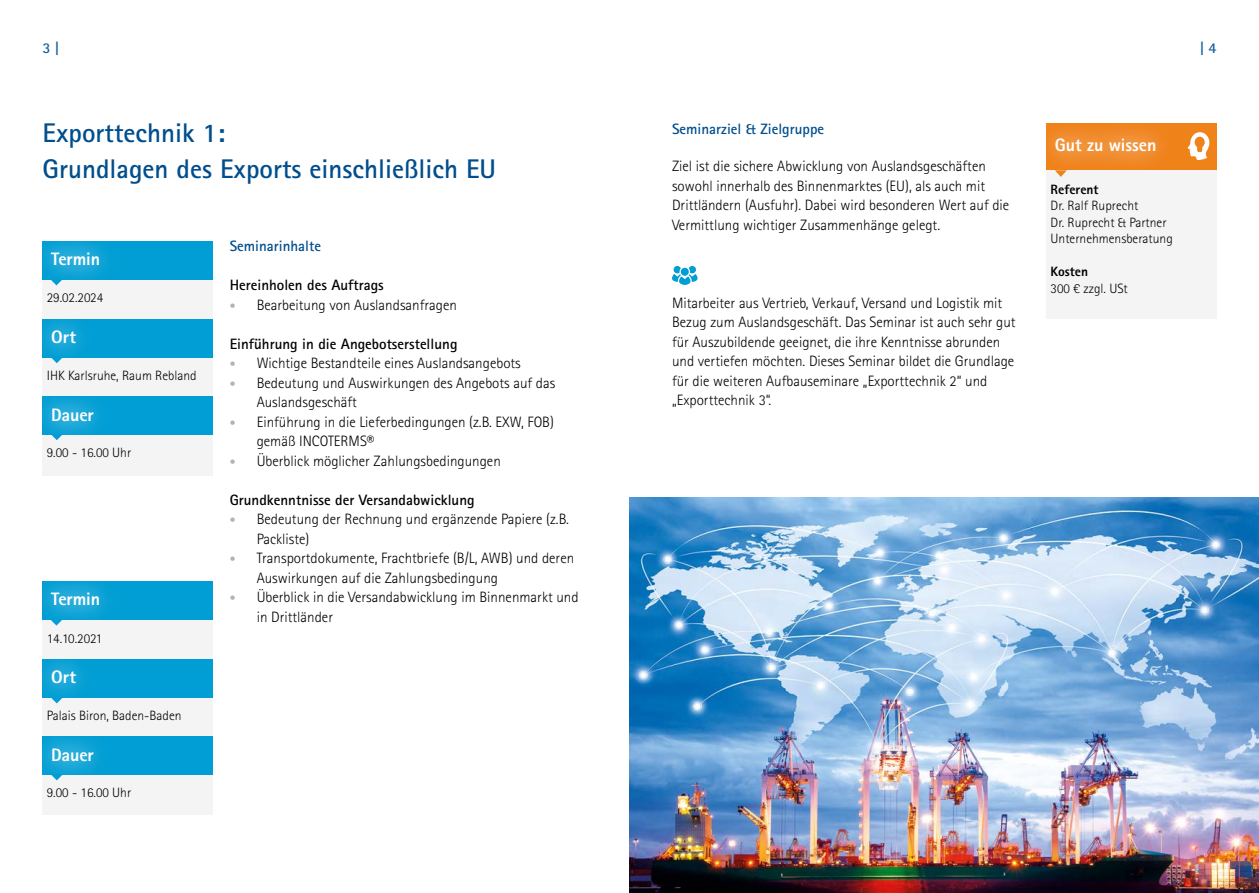
<style>
.page{position:relative;width:1259px;height:893px;background:#fff}
.page>*{position:absolute;margin:0;border:0;box-sizing:border-box;transform-origin:0 0}
.t1{font:700 27px/36px "Rotis Sans Serif Std";color:#004e8d}
.t2{font:800 18px "Rotis Sans Serif Std";letter-spacing:-.005em;color:#fff}
.t3{font:300 15px/19.5px "Rotis Sans Serif Std";color:#000}
.t4{font:700 15px "Rotis Sans Serif Std";color:#000}
.t5{font:700 15px "Rotis Sans Serif Std";color:#004e8d}
.t6{font:700 15px "Rotis Sans Serif Std";color:#1b609c}
.t7{font:300 13.5px/16.5px "Rotis Sans Serif Std";color:#000}
.t8{font:800 13.5px "Rotis Sans Serif Std";color:#000}
.s1{font-size:12px;color:#b3b2b2}
</style>
<div class="page">
<svg style="left:672px;top:266px;width:25px;height:19px"></svg>
<div style="left:681px;top:268px;width:8px;height:8px;background:#009ed4;border-radius:50%"></div>
<div style="left:1046px;top:168px;width:170px;height:151px;background:#f4f4f4"></div>
<div style="left:43px;top:618px;width:170px;height:43px;background:#f4f4f4"></div>
<div style="left:43px;top:696px;width:170px;height:43px;background:#f4f4f4"></div>
<div style="left:43px;top:773px;width:170px;height:42px;background:#f4f4f4"></div>
<div style="left:43px;top:278px;width:170px;height:42px;background:#f4f4f4"></div>
<div style="left:43px;top:355px;width:170px;height:43px;background:#f4f4f4"></div>
<div style="left:43px;top:433px;width:170px;height:42px;background:#f4f4f4"></div>
<img style="left:629px;top:497px;width:630px;height:396px">
<div style="left:1046px;top:123px;width:170px;height:47px;background:#f0821a"></div>
<div style="left:1029px;top:113px;width:152px;height:66px;background:#fff"></div>
<div style="left:1037px;top:120px;width:137px;height:50px;background:#fff;opacity:.75"></div>
<svg style="left:1054px;top:170px;width:13px;height:7px"></svg>
<svg style="left:1187px;top:132px;width:22px;height:28px"></svg>
<div style="left:43px;top:241px;width:170px;height:38px;background:#009ed4"></div>
<div style="left:27px;top:227px;width:98px;height:66px;background:#fff"></div>
<div style="left:35px;top:234px;width:83px;height:50px;background:#fff;opacity:.75"></div>
<svg style="left:50px;top:279px;width:12px;height:6px"></svg>
<div style="left:43px;top:319px;width:170px;height:38px;background:#009ed4"></div>
<div style="left:26px;top:305px;width:75px;height:65px;background:#fff;opacity:.35"></div>
<div style="left:33px;top:312px;width:61px;height:50px;background:#fff;opacity:.75"></div>
<svg style="left:51px;top:357px;width:12px;height:6px"></svg>
<div style="left:43px;top:396px;width:170px;height:38px;background:#009ed4"></div>
<div style="left:25px;top:383px;width:93px;height:66px;background:#fff;opacity:.35"></div>
<div style="left:33px;top:390px;width:78px;height:50px;background:#fff;opacity:.75"></div>
<svg style="left:51px;top:434px;width:12px;height:6px"></svg>
<div style="left:43px;top:581px;width:170px;height:39px;background:#009ed4"></div>
<div style="left:27px;top:567px;width:98px;height:66px;background:#fff"></div>
<div style="left:35px;top:574px;width:83px;height:50px;background:#fff;opacity:.75"></div>
<svg style="left:50px;top:620px;width:12px;height:6px"></svg>
<div style="left:43px;top:659px;width:170px;height:38px;background:#009ed4"></div>
<div style="left:26px;top:645px;width:75px;height:65px;background:#fff;opacity:.35"></div>
<div style="left:33px;top:652px;width:61px;height:50px;background:#fff;opacity:.75"></div>
<svg style="left:51px;top:697px;width:12px;height:6px"></svg>
<div style="left:43px;top:736px;width:170px;height:38px;background:#009ed4"></div>
<div style="left:25px;top:723px;width:93px;height:66px;background:#fff;opacity:.35"></div>
<div style="left:33px;top:730px;width:78px;height:50px;background:#fff;opacity:.75"></div>
<svg style="left:51px;top:774px;width:12px;height:6px"></svg>
<p class="t6" style="left:43px;top:38px;width:18px">3 |</p>
<p class="t6" style="left:1200px;top:38px;width:18px">| 4</p>
<h1 class="t1" style="left:43px;top:114px;width:455px">Exporttechnik 1:<br>Grundlagen des Exports einschließlich EU</h1>
<p class="t2" style="left:51px;top:248px;width:51px">Termin</p>
<p class="t7" style="left:47px;top:289px;width:58px">29.02.2024</p>
<p class="t2" style="left:51px;top:326px;width:27px">Ort</p>
<p class="t7" style="left:47px;top:367px;width:151px">IHK Karlsruhe, Raum Rebland</p>
<p class="t2" style="left:51px;top:403px;width:44px">Dauer</p>
<p class="t7" style="left:47px;top:444px;width:86px">9.00 - 16.00 Uhr</p>
<p class="t2" style="left:51px;top:588px;width:51px">Termin</p>
<p class="t7" style="left:47px;top:630px;width:57px">14.10.2021</p>
<p class="t2" style="left:51px;top:666px;width:27px">Ort</p>
<p class="t7" style="left:47px;top:708px;width:136px">Palais Biron, Baden-Baden</p>
<p class="t2" style="left:51px;top:744px;width:44px">Dauer</p>
<p class="t7" style="left:47px;top:784px;width:86px">9.00 - 16.00 Uhr</p>
<p class="t5" style="left:230px;top:237px;width:93px">Seminarinhalte</p>
<p class="t4" style="left:230px;top:276px;width:156px">Hereinholen des Auftrags</p>
<p class="t3" style="left:230px;top:295px;width:229px"><span class="s1">•</span> Bearbeitung von Auslandsanfragen</p>
<p class="t4" style="left:230px;top:334px;width:229px">Einführung in die Angebotserstellung</p>
<p class="t3" style="left:230px;top:354px;width:293px"><span class="s1">•</span> Wichtige Bestandteile eines Auslandsangebots</p>
<p class="t3" style="left:257px;top:373px;width:300px;text-indent:-27px"><span class="s1">•</span> Bedeutung und Auswirkungen des Angebots auf das<br>Auslandsgeschäft</p>
<p class="t3" style="left:257px;top:412px;width:299px;text-indent:-27px"><span class="s1">•</span> Einführung in die Lieferbedingungen (z.B. EXW, FOB) gemäß INCOTERMS®</p>
<p class="t3" style="left:230px;top:451px;width:273px"><span class="s1">•</span> Überblick möglicher Zahlungsbedingungen</p>
<p class="t4" style="left:230px;top:490px;width:246px">Grundkenntnisse der Versandabwicklung</p>
<p class="t3" style="left:257px;top:510px;width:314px;text-indent:-27px"><span class="s1">•</span> Bedeutung der Rechnung und ergänzende Papiere (z.B.<br>Packliste)</p>
<p class="t3" style="left:257px;top:549px;width:319px;text-indent:-27px"><span class="s1">•</span> Transportdokumente, Frachtbriefe (B/L, AWB) und deren<br>Auswirkungen auf die Zahlungsbedingung</p>
<p class="t3" style="left:257px;top:588px;width:323px;text-indent:-27px"><span class="s1">•</span> Überblick in die Versandabwicklung im Binnenmarkt und in Drittländer</p>
<p class="t5" style="left:672px;top:119px;width:154px">Seminarziel &amp; Zielgruppe</p>
<p class="t3" style="left:672px;top:156px;width:339px">Ziel ist die sichere Abwicklung von Auslandsgeschäften sowohl innerhalb des Binnenmarktes (EU), als auch mit Drittländern (Ausfuhr). Dabei wird besonderen Wert auf die Vermittlung wichtiger Zusammenhänge gelegt.</p>
<p class="t3" style="left:672px;top:293px;width:345px">Mitarbeiter aus Vertrieb, Verkauf, Versand und Logistik mit Bezug zum Auslandsgeschäft. Das Seminar ist auch sehr gut für Auszubildende geeignet, die ihre Kenntnisse abrunden und vertiefen möchten. Dieses Seminar bildet die Grundlage für die weiteren Aufbauseminare „Exporttechnik 2“ und „Exporttechnik 3“.</p>
<p class="t2" style="left:1054px;top:134px;width:103px">Gut zu wissen</p>
<p class="t8" style="left:1050px;top:181px;width:50px">Referent</p>
<p class="t7" style="left:1050px;top:197px;width:124px">Dr. Ralf Ruprecht<br>Dr. Ruprecht &amp; Partner<br>Unternehmensberatung</p>
<p class="t8" style="left:1050px;top:263px;width:39px">Kosten</p>
<p class="t7" style="left:1050px;top:280px;width:79px">300 € zzgl. USt</p>
</div>
